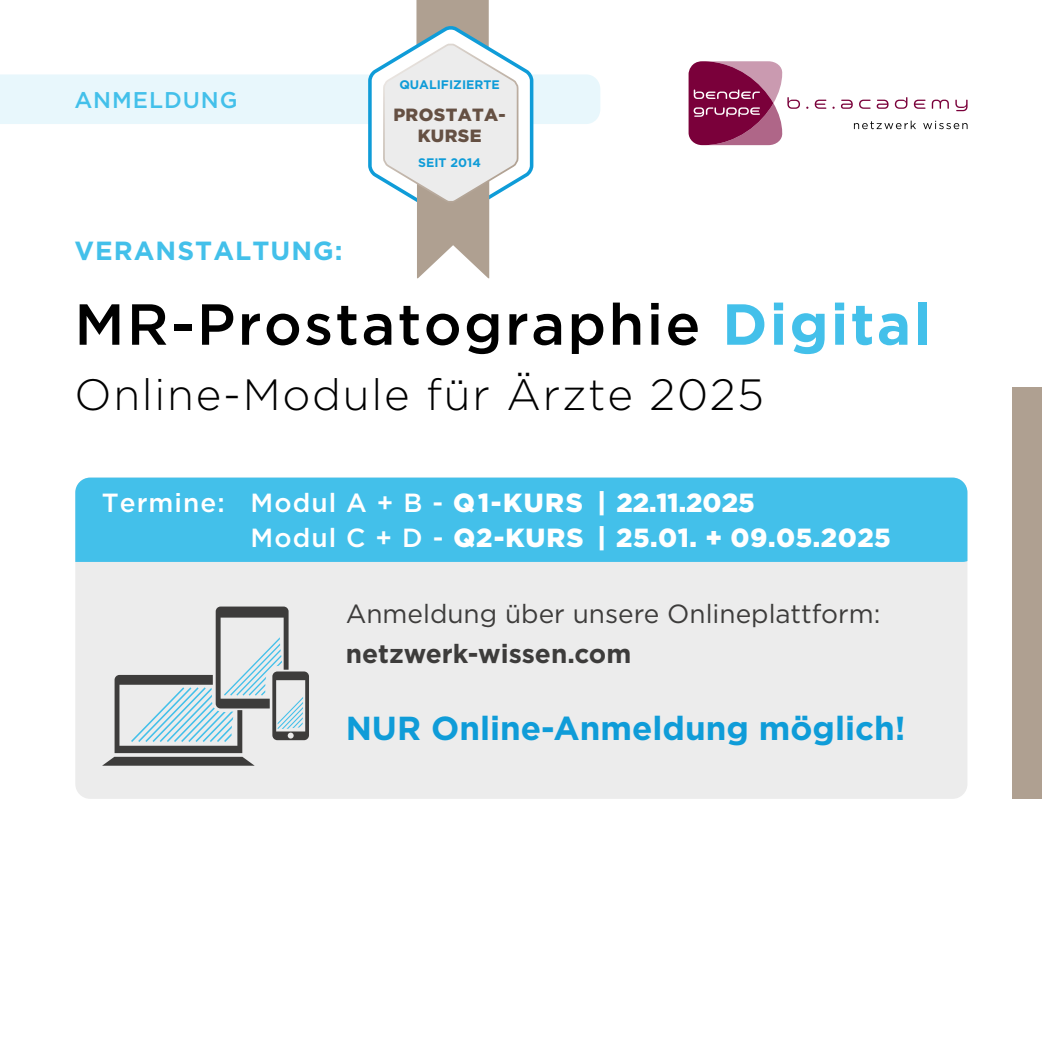
<style>
.page{position:relative;width:1042px;height:1042px;background:#fff}
.page>*{position:absolute;margin:0;border:0;box-sizing:border-box;transform-origin:0 0}
.t1{font:500 57.75px "Gotham";letter-spacing:.04em;color:#000}
.t2{font:300 43.75px "Gotham";letter-spacing:.04em;color:#000}
.t3{font:700 33.25px "Gotham";color:#0f9cd8}
.t4{font:900 26.25px/35px "Gotham";letter-spacing:.02em;color:#fff}
.t5{font:26.25px "Gotham";color:#3d3c3b}
.t6{font:700 26.25px "Gotham";color:#3d3c3b}
.t7{font:700 26.25px "Gotham";letter-spacing:.04em;color:#43c0ea}
.t8{font:500 22.75px "Gotham";letter-spacing:.04em;color:#43c0ea}
.t9{font:900 17.68px/21.2px "Gotham";letter-spacing:.02em;color:#655043;text-align:center}
.t10{font:700 12.42px "Gotham";color:#0f9cd8}
.s1{font-weight:700;color:#43c0ea}
.s2{font-weight:500}
</style>
<div class="page">
<div style="left:75px;top:477px;width:892px;height:322px;background:#ececec;border-radius:15px"></div>
<div style="left:75px;top:477px;width:892px;height:85px;background:#43c0ea"></div>
<div style="left:1012px;top:387px;width:30px;height:412px;background:#afa091"></div>
<svg style="left:102px;top:606px;width:207px;height:160px"></svg>
<svg style="left:688px;top:61px;width:112px;height:84px"></svg>
<svg style="left:814px;top:100px;width:12px;height:9px"></svg>
<svg style="left:841px;top:100px;width:12px;height:9px"></svg>
<svg style="left:859px;top:100px;width:11px;height:9px"></svg>
<svg style="left:876px;top:100px;width:12px;height:9px"></svg>
<svg style="left:895px;top:97px;width:12px;height:12px"></svg>
<svg style="left:914px;top:100px;width:11px;height:9px"></svg>
<svg style="left:932px;top:100px;width:17px;height:9px"></svg>
<svg style="left:955px;top:100px;width:12px;height:11px"></svg>
<svg style="left:854px;top:121px;width:62px;height:8px"></svg>
<svg style="left:923px;top:121px;width:44px;height:8px"></svg>
<svg style="left:0;top:0;width:600px;height:278px"></svg>
<p class="t8" style="left:74px;top:85px;width:165px">ANMELDUNG</p>
<p class="t7" style="left:74px;top:233px;width:270px">VERANSTALTUNG:</p>
<p class="t10" style="left:399px;top:77px;width:102px">QUALIFIZIERTE</p>
<p class="t9" style="left:393px;top:103px;width:114px">PROSTATA-<br>KURSE</p>
<p class="t10" style="left:418px;top:154px;width:64px">SEIT 2014</p>
<h1 class="t1" style="left:74px;top:286px;width:858px">MR-Prostatographie <span class="s1">Digital</span></h1>
<h2 class="t2" style="left:74px;top:366px;width:691px">Online-Module für Ärzte 2025</h2>
<p class="t4" style="left:251px;top:485px;width:642px;text-indent:-149px"><span class="s2">Termine: Modul A + B -</span> Q1-KURS | 22.11.2025<br><span class="s2">Modul C + D -</span> Q2-KURS | 25.01. + 09.05.2025</p>
<p class="t5" style="left:346px;top:597px;width:536px">Anmeldung über unsere Onlineplattform:</p>
<p class="t6" style="left:346px;top:636px;width:287px">netzwerk-wissen.com</p>
<p class="t3" style="left:346px;top:706px;width:561px">NUR Online-Anmeldung möglich!</p>
</div>
